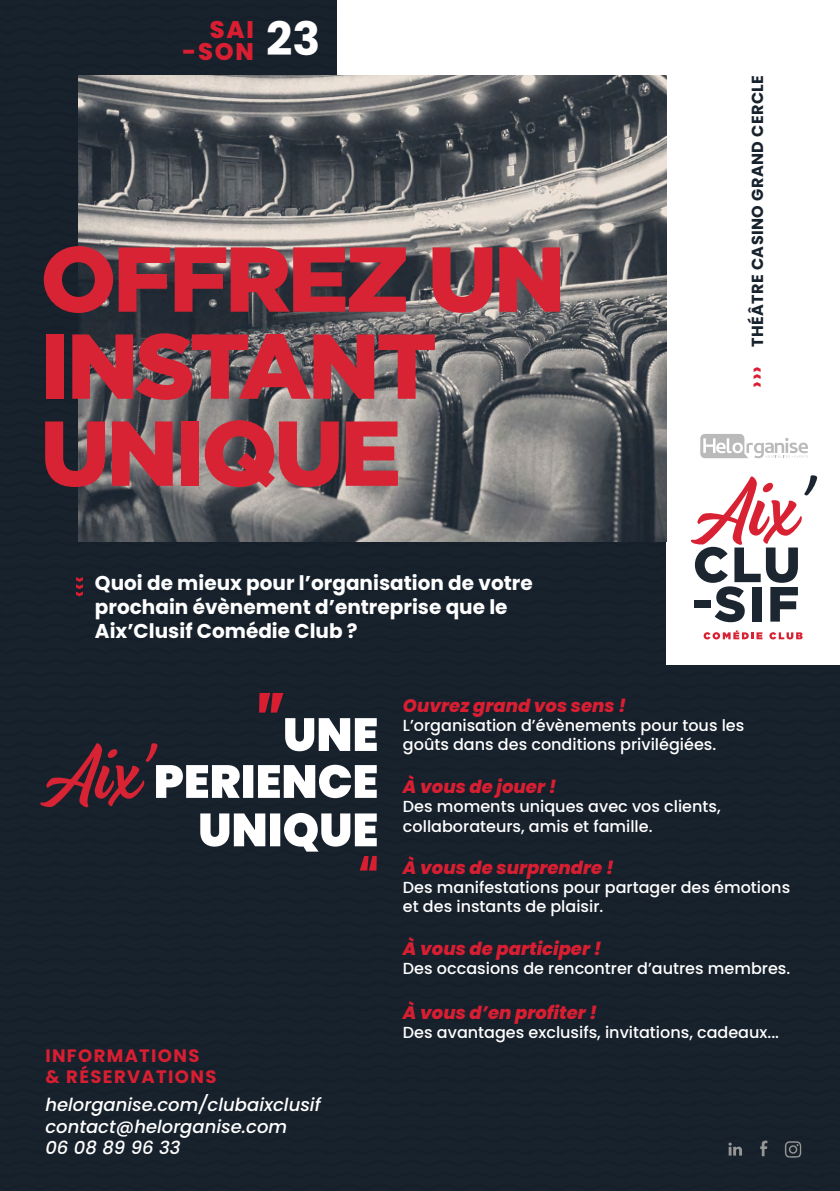
<style>
.page{position:relative;width:840px;height:1191px;background:#fff}
.page>*{position:absolute;margin:0;border:0;box-sizing:border-box;transform-origin:0 0}
.t1{font:900 91.8px/87px "Gotham";letter-spacing:-.04em;color:#d82334}
.t2{font:800 24px/22px "Poppins";letter-spacing:.075em;color:#d91e32}
.t3{font:700 20px/24px "Poppins";color:#fff}
.t4{font:italic 800 18px "Poppins";color:#d91e32}
.t5{font:italic 500 18px/21.6px "Poppins";color:#fff}
.t6{font:700 18px/21.6px "Poppins";letter-spacing:.075em;color:#d91e32}
.t7{font:500 16px/19.2px "Poppins";color:#fff}
.t8{font:700 16px "Poppins";letter-spacing:.025em;color:#18222d}
.s1{font-size:20px;color:#d91e32}
</style>
<div class="page">
<div style="left:0;top:585px;width:839px;height:606px;background:#18222d"></div>
<div style="left:0;top:0;width:666px;height:584px;background:#18222d"></div>
<div style="left:666px;top:0;width:173px;height:665px;background:#fff"></div>
<div style="left:337px;top:0;width:502px;height:495px;background:#fff"></div>
<img style="left:78px;top:75px;width:588px;height:466px">
<svg style="left:691px;top:475px;width:126px;height:147px"></svg>
<svg style="left:703px;top:630px;width:59px;height:9px"></svg>
<svg style="left:769px;top:632px;width:33px;height:7px"></svg>
<svg style="left:728px;top:1140px;width:72px;height:17px"></svg>
<svg style="left:700px;top:434px;width:107px;height:24px"></svg>
<svg style="left:76px;top:577px;width:7px;height:19px"></svg>
<svg style="left:259px;top:693px;width:24px;height:19px"></svg>
<svg style="left:200px;top:813px;width:176px;height:57px"></svg>
<svg style="left:40px;top:718px;width:336px;height:89px"></svg>
<h2 class="t2" style="left:182px;top:19px;width:139px;text-indent:27px">SAI -SON <sup>23</sup></h2>
<h1 class="t1" style="left:40px;top:235px;width:527px">OFFREZ UN<br>INSTANT<br>UNIQUE</h1>
<p class="t3" style="left:95px;top:570px;width:439px">Quoi de mieux pour l’organisation de votre prochain évènement d’entreprise que le<br>Aix’Clusif Comédie Club ?</p>
<p class="t8" style="left:747px;top:388px;width:314px;rotate:-90deg"><span class="s1">›››</span> THÉÂTRE CASINO GRAND CERCLE</p>
<p class="t6" style="left:45px;top:1044px;width:172px">INFORMATIONS &amp; RÉSERVATIONS</p>
<p class="t5" style="left:45px;top:1094px;width:277px">helorganise.com/clubaixclusif contact@helorganise.com<br>06 08 89 96 33</p>
<p class="t4" style="left:403px;top:695px;width:224px">Ouvrez grand vos sens !</p>
<p class="t7" style="left:403px;top:716px;width:343px">L’organisation d’évènements pour tous les goûts dans des conditions privilégiées.</p>
<p class="t4" style="left:403px;top:776px;width:155px">À vous de jouer !</p>
<p class="t7" style="left:403px;top:797px;width:319px">Des moments uniques avec vos clients, collaborateurs, amis et famille.</p>
<p class="t4" style="left:403px;top:857px;width:212px">À vous de surprendre !</p>
<p class="t7" style="left:403px;top:878px;width:388px">Des manifestations pour partager des émotions et des instants de plaisir.</p>
<p class="t4" style="left:403px;top:938px;width:200px">À vous de participer !</p>
<p class="t7" style="left:403px;top:958px;width:388px">Des occasions de rencontrer d’autres membres.</p>
<p class="t4" style="left:403px;top:1002px;width:195px">À vous d’en profiter !</p>
<p class="t7" style="left:403px;top:1023px;width:377px">Des avantages exclusifs, invitations, cadeaux...</p>
</div>
